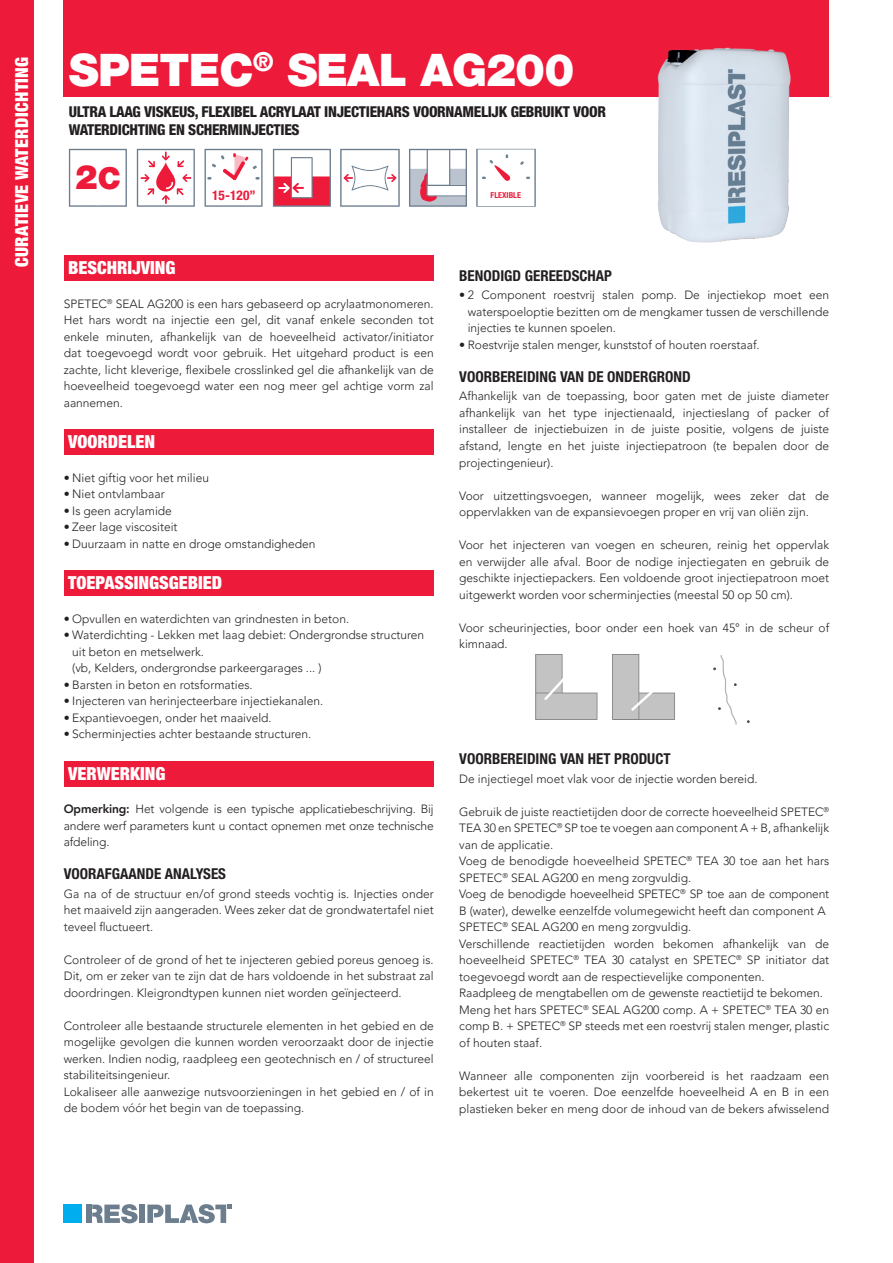
<style>
.page{position:relative;width:893px;height:1263px;background:#fff}
.page>*{position:absolute;margin:0;border:0;box-sizing:border-box;transform-origin:0 0}
.t1{font:900 45px "Helvetica Neue LT Std";letter-spacing:-.02em;color:#fff}
.t2{font:900 33.75px "Helvetica Neue LT Std";color:#ed1a3a}
.t3{font:900 condensed 18px "Helvetica Neue LT Std";color:#fff}
.t4{font:900 condensed 18px "Helvetica Neue LT Std";letter-spacing:.02em;color:#fff}
.t5{font:800 condensed 15px/18px "Helvetica Neue LT Std";letter-spacing:-.02em;color:#231f20}
.BODY_TEXT{font:700 condensed 15px "Helvetica Neue LT Std";color:#231f20}
.t6{font:700 condensed 13.35px "Helvetica Neue LT Std";color:#ed1a3a}
.BODY_TEXT-2{font:300 12px/16.5px "Avenir LT Pro";color:#231f20;text-align:justify}
.t7{font:700 condensed 8.25px "Helvetica Neue LT Std";color:#ed1a3a}
.s1{font-size:30.3px}
.s2{font-weight:800}
</style>
<div class="page">
<div style="left:0;top:0;width:34px;height:1263px;background:#ed1a3a"></div>
<div style="left:139px;top:1204px;width:6px;height:19px;background:#6c7d8e"></div>
<div style="left:86px;top:1204px;width:5px;height:19px;background:#6c7d8e"></div>
<svg style="left:92px;top:1204px;width:46px;height:19px"></svg>
<svg style="left:147px;top:1204px;width:84px;height:19px"></svg>
<div style="left:64px;top:1204px;width:18px;height:19px;background:#00aeef"></div>
<div style="left:64px;top:255px;width:370px;height:26px;background:#ed1a3a"></div>
<div style="left:64px;top:429px;width:370px;height:26px;background:#ed1a3a"></div>
<div style="left:64px;top:570px;width:370px;height:26px;background:#ed1a3a"></div>
<div style="left:64px;top:761px;width:370px;height:25px;background:#ed1a3a"></div>
<svg style="left:713px;top:655px;width:24px;height:70px"></svg>
<svg style="left:535px;top:654px;width:62px;height:66px"></svg>
<svg style="left:612px;top:654px;width:63px;height:66px"></svg>
<div style="left:64px;top:0;width:765px;height:97px;background:#ed1a3a"></div>
<svg style="left:69px;top:149px;width:58px;height:58px"></svg>
<div style="left:71px;top:151px;width:53px;height:54px;background:#fff;border-radius:50%"></div>
<svg style="left:137px;top:149px;width:58px;height:58px"></svg>
<svg style="left:205px;top:149px;width:58px;height:58px"></svg>
<svg style="left:273px;top:149px;width:58px;height:58px"></svg>
<svg style="left:340px;top:149px;width:60px;height:58px"></svg>
<svg style="left:409px;top:149px;width:58px;height:58px"></svg>
<svg style="left:476px;top:149px;width:60px;height:58px"></svg>
<img style="left:657px;top:47px;width:134px;height:196px">
<h3 class="t4" style="left:11px;top:267px;width:212px;rotate:-90deg">CURATIEVE WATERDICHTING</h3>
<p class="t1" style="left:69px;top:43px;width:507px">SPETEC<sup>®</sup> SEAL AG200</p>
<p class="t5" style="left:69px;top:102px;width:539px">ULTRA LAAG VISKEUS, FLEXIBEL ACRYLAAT INJECTIEHARS VOORNAMELIJK GEBRUIKT VOOR<br>WATERDICHTING EN SCHERMINJECTIES</p>
<p class="t2" style="left:75px;top:156px;width:47px">2<span class="s1">C</span></p>
<p class="t6" style="left:212px;top:187px;width:45px">15-120”</p>
<p class="t7" style="left:491px;top:190px;width:32px">FLEXIBLE</p>
<p class="t3" style="left:68px;top:257px;width:109px">BESCHRIJVING</p>
<p class="BODY_TEXT-2" style="left:64px;top:295px;width:371px">SPETEC<sup>®</sup> SEAL AG200 is een hars gebaseerd op acrylaatmonomeren.<br>Het hars wordt na injectie een gel, dit vanaf enkele seconden tot enkele minuten, afhankelijk van de hoeveelheid activator/initiator dat toegevoegd wordt voor gebruik. Het uitgehard product is een zachte, licht kleverige, flexibele crosslinked gel die afhankelijk van de hoeveelheid toegevoegd water een nog meer gel achtige vorm zal aannemen.</p>
<p class="t3" style="left:68px;top:431px;width:89px">VOORDELEN</p>
<p class="BODY_TEXT-2" style="left:64px;top:469px;width:147px">• Niet giftig voor het milieu</p>
<p class="BODY_TEXT-2" style="left:64px;top:486px;width:102px">• Niet ontvlambaar</p>
<p class="BODY_TEXT-2" style="left:64px;top:502px;width:110px">• Is geen acrylamide</p>
<p class="BODY_TEXT-2" style="left:64px;top:519px;width:115px">• Zeer lage viscositeit</p>
<p class="BODY_TEXT-2" style="left:64px;top:535px;width:253px">• Duurzaam in natte en droge omstandigheden</p>
<p class="t3" style="left:68px;top:572px;width:156px">TOEPASSINGSGEBIED</p>
<p class="BODY_TEXT-2" style="left:64px;top:610px;width:287px">• Opvullen en waterdichten van grindnesten in beton.</p>
<p class="BODY_TEXT-2" style="left:72px;top:627px;width:353px;text-align:left;text-indent:-9px">• Waterdichting - Lekken met laag debiet: Ondergrondse structuren uit beton en metselwerk.<br>(vb, Kelders, ondergrondse parkeergarages ... )</p>
<p class="BODY_TEXT-2" style="left:64px;top:676px;width:190px">• Barsten in beton en rotsformaties.</p>
<p class="BODY_TEXT-2" style="left:64px;top:693px;width:261px">• Injecteren van herinjecteerbare injectiekanalen.</p>
<p class="BODY_TEXT-2" style="left:64px;top:709px;width:209px">• Expantievoegen, onder het maaiveld.</p>
<p class="BODY_TEXT-2" style="left:64px;top:726px;width:249px">• Scherminjecties achter bestaande structuren.</p>
<p class="t3" style="left:68px;top:762px;width:99px">VERWERKING</p>
<p class="BODY_TEXT-2" style="left:64px;top:801px;width:371px"><span class="s2">Opmerking:</span> Het volgende is een typische applicatiebeschrijving. Bij andere werf parameters kunt u contact opnemen met onze technische afdeling.</p>
<p class="BODY_TEXT" style="left:64px;top:865px;width:164px">VOORAFGAANDE ANALYSES</p>
<p class="BODY_TEXT-2" style="left:64px;top:885px;width:371px">Ga na of de structuur en/of grond steeds vochtig is. Injecties onder het maaiveld zijn aangeraden. Wees zeker dat de grondwatertafel niet teveel fluctueert.</p>
<p class="BODY_TEXT-2" style="left:64px;top:951px;width:371px">Controleer of de grond of het te injecteren gebied poreus genoeg is.<br>Dit, om er zeker van te zijn dat de hars voldoende in het substraat zal doordringen. Kleigrondtypen kunnen niet worden geïnjecteerd.</p>
<p class="BODY_TEXT-2" style="left:64px;top:1017px;width:371px">Controleer alle bestaande structurele elementen in het gebied en de mogelijke gevolgen die kunnen worden veroorzaakt door de injectie werken. Indien nodig, raadpleeg een geotechnisch en / of structureel stabiliteitsingenieur.</p>
<p class="BODY_TEXT-2" style="left:64px;top:1083px;width:371px">Lokaliseer alle aanwezige nutsvoorzieningen in het gebied en / of in de bodem vóór het begin van de toepassing.</p>
<p class="BODY_TEXT" style="left:459px;top:266px;width:154px">BENODIGD GEREEDSCHAP</p>
<p class="BODY_TEXT-2" style="left:468px;top:287px;width:363px;text-indent:-9px">• 2 Component roestvrij stalen pomp. De injectiekop moet een waterspoeloptie bezitten om de mengkamer tussen de verschillende injecties te kunnen spoelen.</p>
<p class="BODY_TEXT-2" style="left:459px;top:336px;width:302px">• Roestvrije stalen menger, kunststof of houten roerstaaf.</p>
<p class="BODY_TEXT" style="left:459px;top:367px;width:233px">VOORBEREIDING VAN DE ONDERGROND</p>
<p class="BODY_TEXT-2" style="left:459px;top:388px;width:371px">Afhankelijk van de toepassing, boor gaten met de juiste diameter afhankelijk van het type injectienaald, injectieslang of packer of installeer de injectiebuizen in de juiste positie, volgens de juiste afstand, lengte en het juiste injectiepatroon (te bepalen door de projectingenieur).</p>
<p class="BODY_TEXT-2" style="left:459px;top:487px;width:371px">Voor uitzettingsvoegen, wanneer mogelijk, wees zeker dat de oppervlakken van de expansievoegen proper en vrij van oliën zijn.</p>
<p class="BODY_TEXT-2" style="left:459px;top:537px;width:371px">Voor het injecteren van voegen en scheuren, reinig het oppervlak en verwijder alle afval. Boor de nodige injectiegaten en gebruik de geschikte injectiepackers. Een voldoende groot injectiepatroon moet uitgewerkt worden voor scherminjecties (meestal 50 op 50 cm).</p>
<p class="BODY_TEXT-2" style="left:459px;top:619px;width:371px">Voor scheurinjecties, boor onder een hoek van 45° in de scheur of kimnaad.</p>
<p class="BODY_TEXT" style="left:459px;top:750px;width:213px">VOORBEREIDING VAN HET PRODUCT</p>
<p class="BODY_TEXT-2" style="left:459px;top:770px;width:300px">De injectiegel moet vlak voor de injectie worden bereid.</p>
<p class="BODY_TEXT-2" style="left:459px;top:803px;width:371px">Gebruik de juiste reactietijden door de correcte hoeveelheid SPETEC<sup>® </sup>TEA 30 en SPETEC<sup>®</sup> SP toe te voegen aan component A + B, afhankelijk van de applicatie.</p>
<p class="BODY_TEXT-2" style="left:459px;top:853px;width:371px">Voeg de benodigde hoeveelheid SPETEC<sup>®</sup> TEA 30 toe aan het hars<br>SPETEC<sup>®</sup> SEAL AG200 en meng zorgvuldig.</p>
<p class="BODY_TEXT-2" style="left:459px;top:886px;width:371px">Voeg de benodigde hoeveelheid SPETEC<sup>®</sup> SP toe aan de component<br>B (water), dewelke eenzelfde volumegewicht heeft dan component A</p>
<p class="BODY_TEXT-2" style="left:459px;top:919px;width:233px">SPETEC<sup>®</sup> SEAL AG200 en meng zorgvuldig.</p>
<p class="BODY_TEXT-2" style="left:459px;top:935px;width:371px">Verschillende reactietijden worden bekomen afhankelijk van de hoeveelheid SPETEC<sup>®</sup> TEA 30 catalyst en SPETEC<sup>®</sup> SP initiator dat toegevoegd wordt aan de respectievelijke componenten.</p>
<p class="BODY_TEXT-2" style="left:459px;top:985px;width:365px">Raadpleeg de mengtabellen om de gewenste reactietijd te bekomen.</p>
<p class="BODY_TEXT-2" style="left:459px;top:1001px;width:371px">Meng het hars SPETEC<sup>®</sup> SEAL AG200 comp. A + SPETEC<sup>®</sup> TEA 30 en comp B. + SPETEC<sup>®</sup> SP steeds met een roestvrij stalen menger, plastic of houten staaf.</p>
<p class="BODY_TEXT-2" style="left:459px;top:1067px;width:371px">Wanneer alle componenten zijn voorbereid is het raadzaam een bekertest uit te voeren. Doe eenzelfde hoeveelheid A en B in een plastieken beker en meng door de inhoud van de bekers afwisselend</p>
</div>
